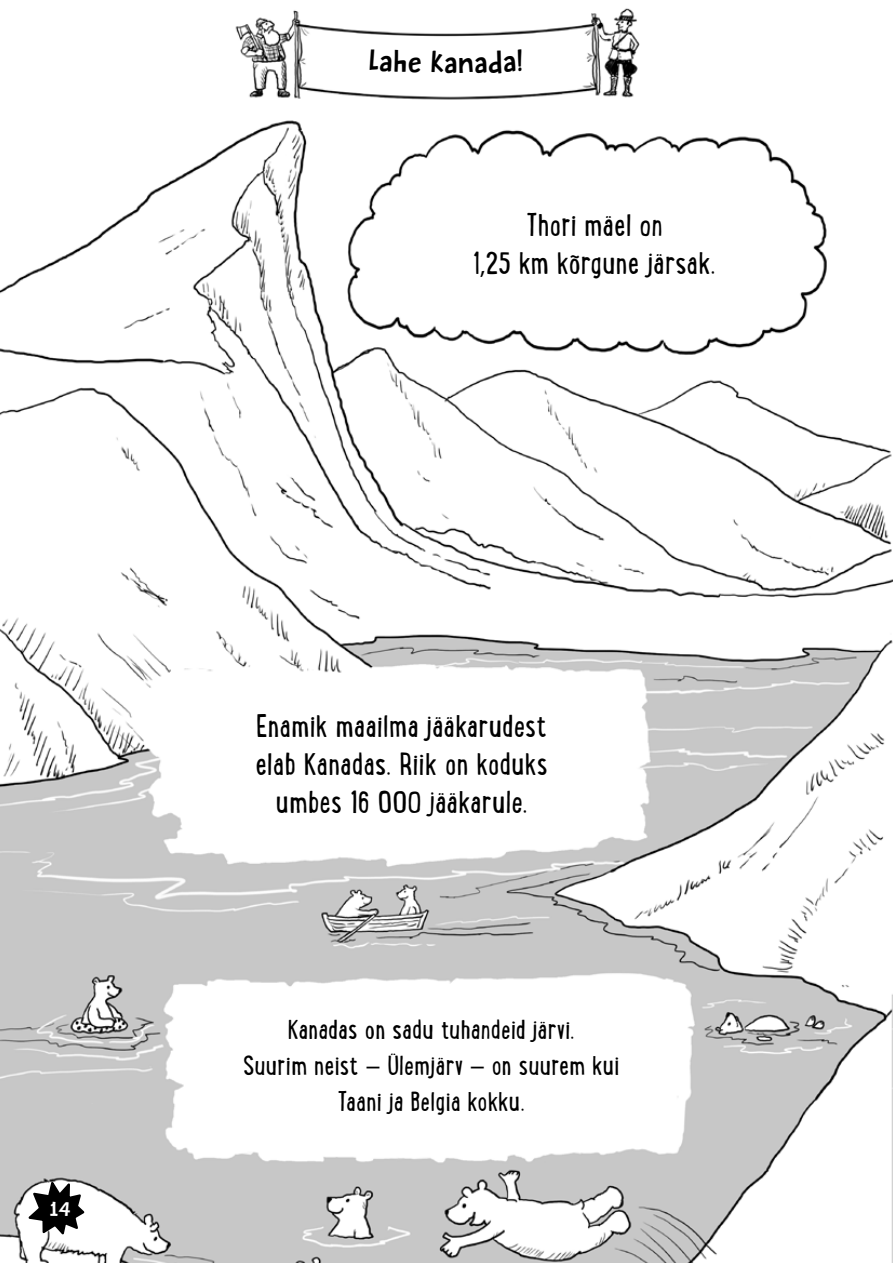
<style>
.page{position:relative;width:893px;height:1263px;background:#fff}
.page>*{position:absolute;margin:0;border:0;box-sizing:border-box;transform-origin:0 0}
.t1{font:33.75px/38.2px "Lunch Box";letter-spacing:.005em;color:#000;text-align:center}
.t2{font:29.25px/36px "Lunch Box";letter-spacing:.005em;color:#000;text-align:center}
.t3{font:27px "Butterfly Ball";color:#000}
.t4{font:18.22px "Butterfly Ball";color:#fff;scale:1.11 1}
.s1{font-family:"Myriad Pro";font-size:24.75px}
.s2{font-family:"Myriad Pro"}
</style>
<div class="page">
<img style="left:0;top:8px;width:893px;height:1255px">
<svg style="left:25px;top:1177px;width:62px;height:61px"></svg>
<svg style="left:369px;top:49px;width:52px;height:24px"></svg>
<svg style="left:431px;top:51px;width:12px;height:21px"></svg>
<svg style="left:459px;top:49px;width:64px;height:25px"></svg>
<p class="t4" style="left:50px;top:1195px;width:20px">14</p>
<p class="t3" style="left:444px;top:43px;width:14px">a</p>
<p class="t1" style="left:473px;top:204px;width:244px">Thori mäel on<br>1<span class="s1">,</span>25 km kõrgune järsak.</p>
<p class="t1" style="left:255px;top:705px;width:294px">Enamik maailma jääkarudest elab Kanadas. Riik on koduks umbes 16 000 jääkarule.</p>
<p class="t2" style="left:243px;top:1010px;width:378px">Kanadas on sadu tuhandeid järvi.<br>Suurim neist <span class="s2">–</span> Ülemjärv <span class="s2">–</span> on suurem kui<br>Taani ja Belgia kokku.</p>
</div>
